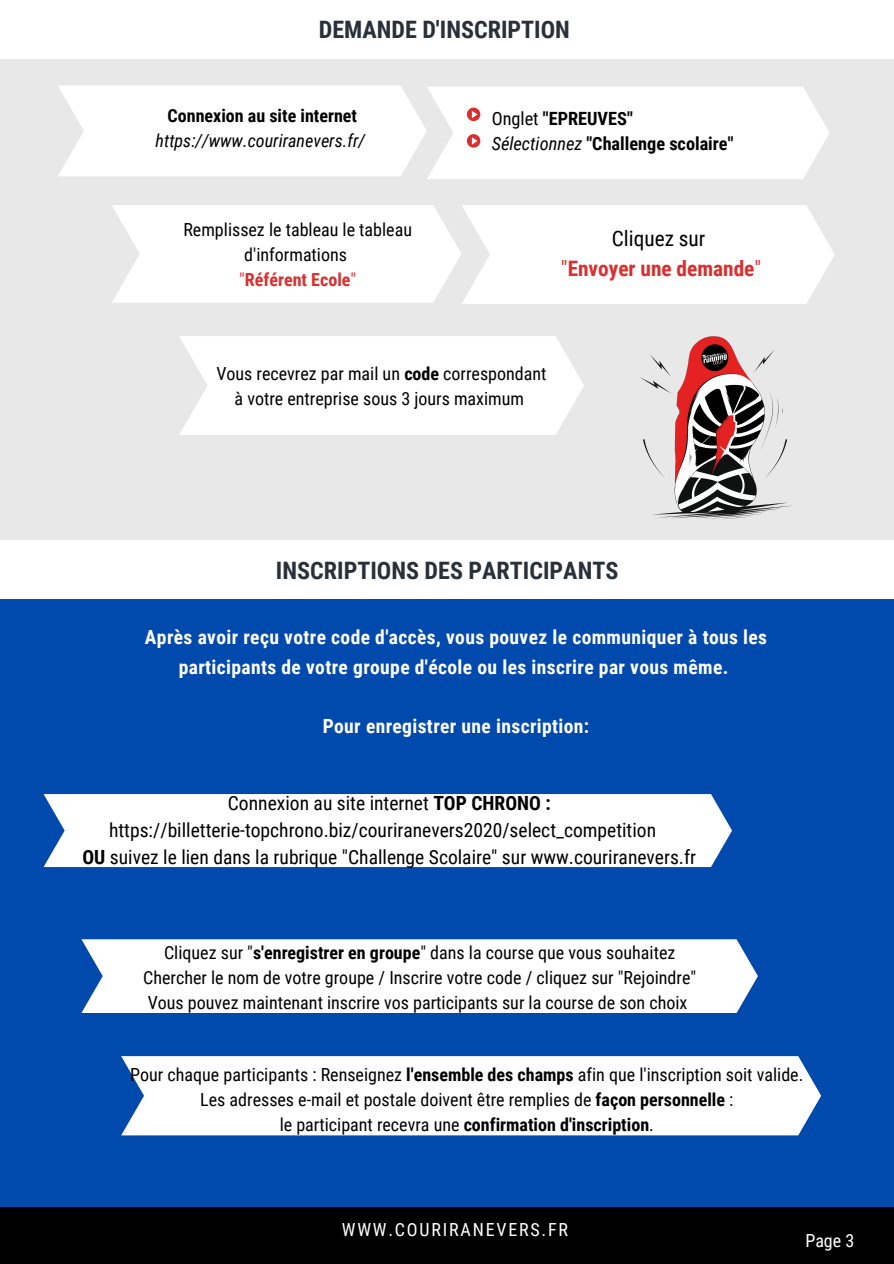
<style>
.page{position:relative;width:894px;height:1264px;background:#fff}
.page>*{position:absolute;margin:0;border:0;box-sizing:border-box;transform-origin:0 0}
.t1{font:700 24px "Roboto Condensed";color:#293039}
.t2{font:700 21.3px/29.5px "Roboto Condensed";color:#db2f2f;text-align:center}
.t3{font:19.5px "Roboto Condensed";color:#000}
.t4{font:700 19.5px/29.7px "Roboto Condensed";letter-spacing:.02em;color:#fff;text-align:center}
.t5{font:700 18.3px/25px "Roboto Condensed";color:#000}
.t6{font:18px/24.8px "Roboto Condensed";color:#000;text-align:center}
.t7{font:italic 18px "Roboto Condensed";color:#000}
.t8{font:18px "Roboto Condensed";letter-spacing:.1em;color:#fff}
.t9{font:700 18px "Roboto Condensed";color:#000}
.s1{color:#db2f2f}
.s2{font-weight:700;color:#db2f2f}
.s3{font-weight:400}
.s4{font-weight:400;font-style:italic}
.s5{font-weight:400;color:#000}
.s6{font-weight:700}
</style>
<div class="page">
<div style="left:0;top:0;width:893px;height:1263px;background:#e8e8e8"></div>
<div style="left:0;top:1191px;width:893px;height:72px;background:#000"></div>
<div style="left:0;top:569px;width:893px;height:638px;background:#004aad"></div>
<div style="left:121px;top:1056px;width:699px;height:79px;background:#fff"></div>
<div style="left:0;top:540px;width:893px;height:59px;background:#fff"></div>
<svg style="left:112px;top:205px;width:722px;height:99px"></svg>
<div style="left:0;top:0;width:893px;height:59px;background:#fff"></div>
<svg style="left:58px;top:85px;width:771px;height:94px"></svg>
<img style="left:640px;top:336px;width:152px;height:182px">
<svg style="left:179px;top:336px;width:405px;height:99px"></svg>
<div style="left:44px;top:794px;width:687px;height:73px;background:#fff"></div>
<div style="left:81px;top:939px;width:676px;height:74px;background:#fff"></div>
<h1 class="t1" style="left:319px;top:16px;width:252px">DEMANDE D'INSCRIPTION</h1>
<p class="t9" style="left:168px;top:106px;width:191px">Connexion au site internet</p>
<p class="t7" style="left:155px;top:130px;width:211px">https://www.couriranevers.fr/</p>
<p class="t6" style="left:183px;top:217px;width:230px">Remplissez le tableau le tableau d'informations<br><span class="s1">"</span><span class="s2">Référent Ecole</span><span class="s1">"</span></p>
<p class="t5" style="left:491px;top:106px;width:243px"><span class="s3">Onglet</span> "EPREUVES"<br><span class="s4">Sélectionnez</span> "Challenge scolaire"</p>
<p class="t2" style="left:560px;top:224px;width:202px"><span class="s5">Cliquez sur<br></span><span class="s3">"</span>Envoyer une demande<span class="s3">"</span></p>
<p class="t6" style="left:216px;top:361px;width:331px">Vous recevrez par mail un <span class="s6">code</span> correspondant à votre entreprise sous 3 jours maximum</p>
<h1 class="t1" style="left:276px;top:556px;width:344px">INSCRIPTIONS DES PARTICIPANTS</h1>
<p class="t4" style="left:145px;top:622px;width:623px">Après avoir reçu votre code d'accès, vous pouvez le communiquer à tous les participants de votre groupe d'école ou les inscrire par vous même.</p>
<p class="t4" style="left:322px;top:711px;width:268px">Pour enregistrer une inscription:</p>
<p class="t3" style="left:228px;top:792px;width:324px">Connexion au site internet <span class="s6">TOP CHRONO :</span></p>
<p class="t3" style="left:109px;top:819px;width:548px">https://billetterie-topchrono.biz/couriranevers2020/select_competition</p>
<p class="t3" style="left:82px;top:846px;width:615px"><span class="s6">OU</span> suivez le lien dans la rubrique "Challenge Scolaire" sur www.couriranevers.fr</p>
<p class="t6" style="left:143px;top:940px;width:554px">Cliquez sur "<span class="s6">s'enregistrer en groupe</span>" dans la course que vous souhaitez<br>Chercher le nom de votre groupe / Inscrire votre code / cliquez sur "Rejoindre"<br>Vous pouvez maintenant inscrire vos participants sur la course de son choix</p>
<p class="t6" style="left:130px;top:1062px;width:674px">Pour chaque participants : Renseignez <span class="s6">l'ensemble des champs</span> afin que l'inscription soit valide.<br>Les adresses e-mail et postale doivent être remplies de <span class="s6">façon personnelle</span> :<br>le participant recevra une <span class="s6">confirmation d'inscription</span>.</p>
<p class="t8" style="left:342px;top:1219px;width:228px">WWW.COURIRANEVERS.FR</p>
<p class="t8" style="left:805px;top:1230px;width:50px">Page 3</p>
</div>
